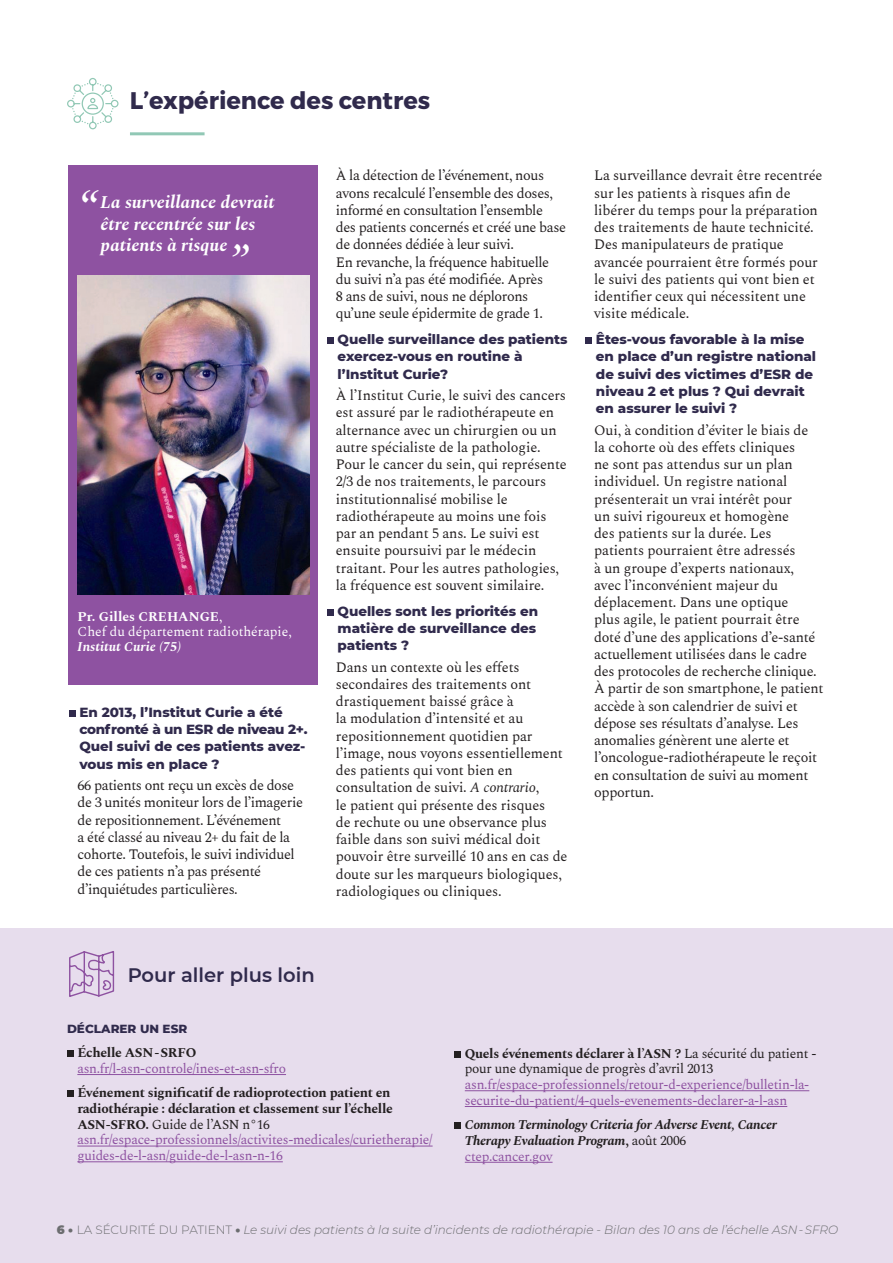
<style>
.page{position:relative;width:893px;height:1263px;background:#fff}
.page>*{position:absolute;margin:0;border:0;box-sizing:border-box;transform-origin:0 0}
.t1{font:italic 700 46.5px "Spectral";color:#fff}
.t2{font:700 24px "Montserrat";color:#302a4c}
.t3{font:600 19.5px "Montserrat";color:#302a4c}
.t4{font:italic 700 18px/21.6px "Spectral";color:#fff}
.t5{font:14.25px/17.2px "Spectral";letter-spacing:-.01em;color:#231f20}
.t6{font:14.25px/17.2px "Spectral";letter-spacing:-.03em;color:#231f20}
.t7{font:800 13.5px/17.2px "Montserrat";color:#302a4c}
.t8{font:13.5px/15.8px "Spectral";letter-spacing:-.02em;color:#8e52a1}
.t9{font:700 13.5px/15.8px "Spectral";letter-spacing:-.02em;color:#231f20}
.t10{font:italic 700 13.5px/15.8px "Spectral";letter-spacing:-.02em;color:#231f20}
.t11{font:13.5px/15px "Spectral";color:#fff}
.t12{font:italic 300 12px "Montserrat";color:#6c6d70}
.t13{font:800 12px "Montserrat";color:#302a4c}
.s1{font-weight:700}
.s2{font-weight:700;font-style:italic}
.s3{font-style:italic}
.s4{font-weight:700;color:#231f20}
.s5{font-weight:400}
.s6{font-weight:400;color:#8e52a1}
.s7{color:#231f20}
.s8{font-style:normal}
.s9{font-weight:400;font-style:normal}
.s10{font-weight:400;font-style:normal;color:#8e52a1}
.s11{font-weight:900;font-style:normal}
</style>
<div class="page">
<div style="left:0;top:928px;width:893px;height:335px;background:#e7dded"></div>
<hr style="left:77px;top:1074px;width:209px;height:1px;background:#8e52a1">
<hr style="left:77px;top:1146px;width:356px;height:1px;background:#8e52a1">
<hr style="left:77px;top:1161px;width:206px;height:1px;background:#8e52a1">
<svg style="left:67px;top:1051px;width:6px;height:6px"></svg>
<svg style="left:67px;top:1091px;width:6px;height:6px"></svg>
<hr style="left:465px;top:1090px;width:344px;height:1px;background:#8e52a1">
<hr style="left:465px;top:1106px;width:322px;height:1px;background:#8e52a1">
<hr style="left:465px;top:1162px;width:88px;height:1px;background:#8e52a1">
<div style="left:454px;top:1051px;width:7px;height:6px;background:#231f20"></div>
<div style="left:454px;top:1123px;width:7px;height:6px;background:#231f20"></div>
<svg style="left:69px;top:951px;width:46px;height:46px"></svg>
<hr style="left:130px;top:132px;width:75px;height:3px;background:#91c8b5">
<svg style="left:67px;top:78px;width:52px;height:52px"></svg>
<div style="left:69px;top:710px;width:6px;height:7px;background:#302a4c"></div>
<div style="left:327px;top:338px;width:7px;height:6px;background:#302a4c"></div>
<div style="left:327px;top:609px;width:7px;height:7px;background:#302a4c"></div>
<svg style="left:586px;top:338px;width:6px;height:6px"></svg>
<div style="left:68px;top:165px;width:249px;height:520px;background:#8e52a1"></div>
<img style="left:78px;top:275px;width:231px;height:319px">
<p class="t2" style="left:130px;top:82px;width:302px">L’expérience des centres</p>
<p class="t1" style="left:78px;top:176px;width:21px">“</p>
<p class="t4" style="left:101px;top:190px;width:176px">La surveillance devrait être recentrée sur les patients à risque</p>
<p class="t1" style="left:229px;top:230px;width:21px">”</p>
<p class="t11" style="left:78px;top:608px;width:216px"><span class="s1">Pr. Gilles CREHANGE</span>,<br>Chef du département radiothérapie,<br><span class="s2">Institut Curie (75)</span></p>
<p class="t7" style="left:79px;top:703px;width:230px">En 2013, l’Institut Curie a été confronté à un ESR de niveau 2+.<br>Quel suivi de ces patients avez&shy;vous mis en place ?</p>
<p class="t6" style="left:78px;top:776px;width:227px">66 patients ont reçu un excès de dose de 3 unités moniteur lors de l’imagerie de repositionnement. L’événement<br>a été classé au niveau 2+ du fait de la cohorte. Toutefois, le suivi individuel de ces patients n’a pas présenté d’inquiétudes particulières.</p>
<p class="t6" style="left:336px;top:166px;width:232px">À la détection de l’événement, nous avons recalculé l’ensemble des doses, informé en consultation l’ensemble des patients concernés et créé une base de données dédiée à leur suivi.<br>En revanche, la fréquence habituelle du suivi n’a pas été modifiée. Après<br>8 ans de suivi, nous ne déplorons qu’une seule épidermite de grade 1.</p>
<p class="t7" style="left:338px;top:330px;width:231px">Quelle surveillance des patients exercez-vous en routine à l’Institut Curie?</p>
<p class="t5" style="left:336px;top:386px;width:233px">À l’Institut Curie, le suivi des cancers est assuré par le radiothérapeute en alternance avec un chirurgien ou un autre spécialiste de la pathologie.<br>Pour le cancer du sein, qui représente 2/3 de nos traitements, le parcours institutionnalisé mobilise le radiothérapeute au moins une fois par an pendant 5 ans. Le suivi est ensuite poursuivi par le médecin traitant. Pour les autres pathologies, la fréquence est souvent similaire.</p>
<p class="t7" style="left:338px;top:601px;width:202px">Quelles sont les priorités en matière de surveillance des patients ?</p>
<p class="t5" style="left:336px;top:657px;width:233px">Dans un contexte où les effets secondaires des traitements ont drastiquement baissé grâce à<br>la modulation d’intensité et au repositionnement quotidien par l’image, nous voyons essentiellement des patients qui vont bien en consultation de suivi. <span class="s3">A contrario</span>,<br>le patient qui présente des risques<br>de rechute ou une observance plus faible dans son suivi médical doit pouvoir être surveillé 10 ans en cas de doute sur les marqueurs biologiques, radiologiques ou cliniques.</p>
<p class="t5" style="left:594px;top:166px;width:230px">La surveillance devrait être recentrée sur les patients à risques afin de libérer du temps pour la préparation des traitements de haute technicité.<br>Des manipulateurs de pratique avancée pourraient être formés pour le suivi des patients qui vont bien et identifier ceux qui nécessitent une visite médicale.</p>
<p class="t7" style="left:596px;top:330px;width:222px">Êtes-vous favorable à la mise en place d’un registre national de suivi des victimes d’ESR de niveau 2 et plus ? Qui devrait en assurer le suivi ?</p>
<p class="t5" style="left:594px;top:420px;width:231px">Oui, à condition d’éviter le biais de<br>la cohorte où des effets cliniques<br>ne sont pas attendus sur un plan individuel. Un registre national présenterait un vrai intérêt pour<br>un suivi rigoureux et homogène<br>des patients sur la durée. Les patients pourraient être adressés<br>à un groupe d’experts nationaux, avec l’inconvénient majeur du déplacement. Dans une optique<br>plus agile, le patient pourrait être doté d’une des applications d’e-santé actuellement utilisées dans le cadre des protocoles de recherche clinique.<br>À partir de son smartphone, le patient accède à son calendrier de suivi et dépose ses résultats d’analyse. Les anomalies génèrent une alerte et l’oncologue-radiothérapeute le reçoit en consultation de suivi au moment opportun.</p>
<p class="t3" style="left:128px;top:961px;width:189px">Pour aller plus loin</p>
<p class="t13" style="left:67px;top:1020px;width:122px">DÉCLARER UN ESR</p>
<p class="t8" style="left:77px;top:1044px;width:210px"><span class="s4">Échelle ASN-SRFO </span>asn.fr/l-asn-controle/ines-et-asn-sfro</p>
<p class="t9" style="left:77px;top:1084px;width:357px">Événement significatif de radioprotection patient en radiothérapie : déclaration et classement sur l’échelle ASN-SFRO. <span class="s5">Guide de l’ASN n°16 </span><span class="s6">asn.fr/espace-professionnels/activites-medicales/curietherapie/ guides-de-l-asn/guide-de-l-asn-n-16</span></p>
<p class="t8" style="left:465px;top:1044px;width:353px"><span class="s4">Quels événements déclarer à l’ASN ?</span> <span class="s7">La sécurité du patient - pour une dynamique de progrès d’avril 2013 </span>asn.fr/espace-professionnels/retour-d-experience/bulletin-la&shy;securite-du-patient/4-quels-evenements-declarer-a-l-asn</p>
<p class="t10" style="left:465px;top:1116px;width:314px">Common Terminology Criteria for Adverse Event, Cancer<br>Therapy Evaluation Program<span class="s8">,</span> <span class="s9">août 2006 </span><span class="s10">ctep.cancer.gov</span></p>
<p class="t12" style="left:57px;top:1222px;width:783px"><span class="s11">6 •</span> <span class="s8">LA SÉCURITÉ DU PATIENT</span> <span class="s11">•</span> Le suivi des patients à la suite d’incidents de radiothérapie - Bilan des 10 ans de l’échelle ASN-SFRO</p>
</div>
